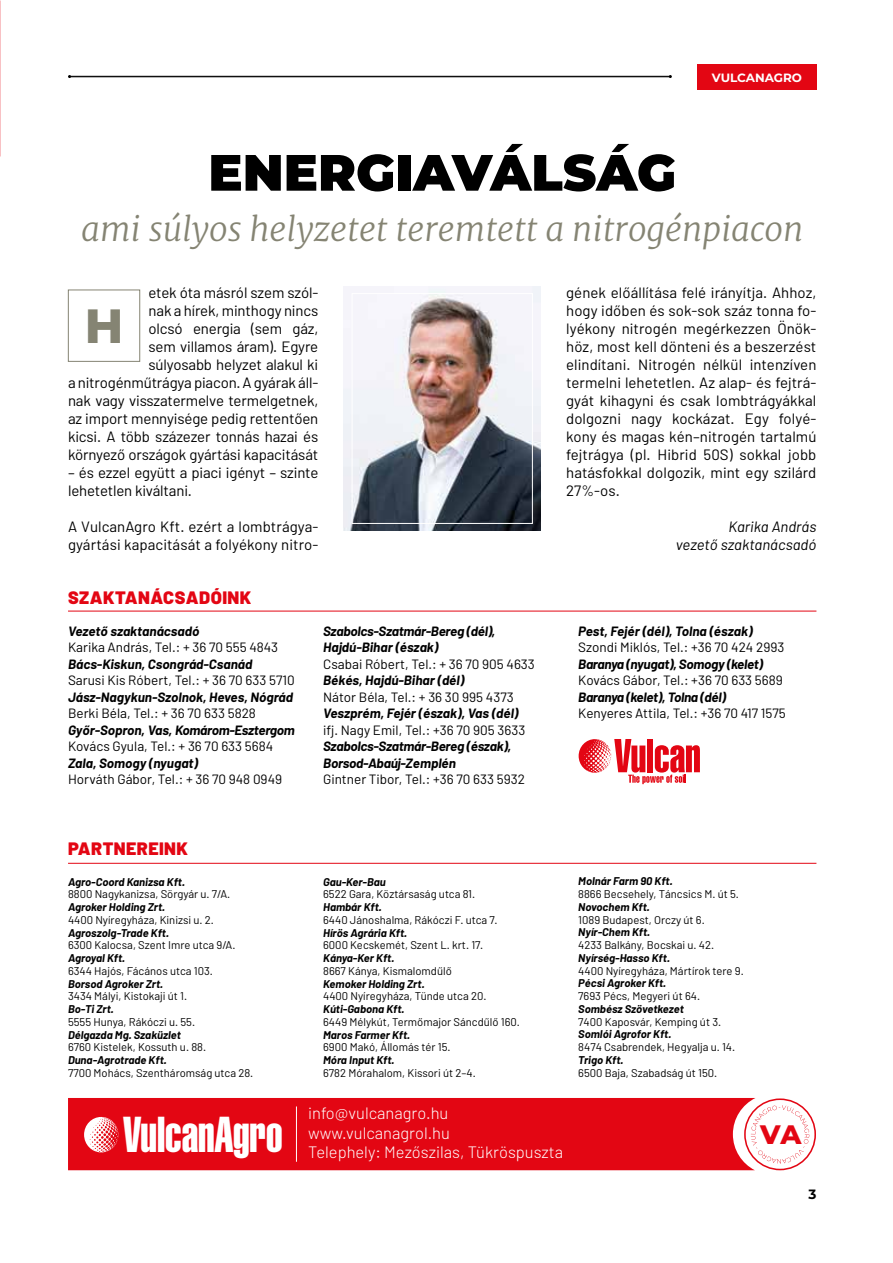
<style>
.page{position:relative;width:893px;height:1263px;background:#fff}
.page>*{position:absolute;margin:0;border:0;box-sizing:border-box;transform-origin:0 0}
.t1{font:900 51px "Montserrat";color:#000}
.t2{font:49.5px "Helvetica LT Std Extra Comp";color:#fff}
.t3{font:800 48px "Montserrat";color:#858473}
.t4{font:italic 300 33px "Merriweather";color:#858473}
.t5{font:800 26.7px "Montserrat";color:#e30613}
.t6{font:900 18px "Barlow";letter-spacing:.025em;color:#e30613}
.t7{font:300 16.5px/19.5px "Barlow";color:#fff}
.t8{font:15px/18px "Barlow";letter-spacing:-.01em;color:#000}
.t9{font:italic 15px/18px "Barlow";color:#000;text-align:right}
.t10{font:13.5px "Barlow";color:#000}
.t11{font:italic 700 13.5px/16.5px "Barlow";letter-spacing:-.02em;color:#000}
.t12{font:italic 700 13.5px "Barlow";color:#000}
.t13{font:700 13.5px "Montserrat";color:#000}
.t14{font:700 12px "Montserrat";color:#fff}
.t15{font:11.25px "Barlow";color:#000}
.t16{font:italic 700 11.25px "Barlow";color:#000}
</style>
<div class="page">
<hr style="left:70px;top:76px;width:600px;height:1px;background:#000">
<hr style="left:70px;top:77px;width:600px;height:1px;background:#000">
<div style="left:697px;top:64px;width:119px;height:25px;background:#e30613"></div>
<img style="left:344px;top:286px;width:197px;height:244px">
<div style="left:352px;top:293px;width:181px;height:231px;border:1px solid #fff"></div>
<div style="left:68px;top:290px;width:72px;height:72px;border:1px solid #858473"></div>
<div style="left:68px;top:1098px;width:687px;height:72px;background:#e30613"></div>
<div style="left:84px;top:1117px;width:34px;height:35px;background:#fff;border-radius:50%"></div>
<svg style="left:90px;top:1117px;width:29px;height:36px"></svg>
<hr style="left:296px;top:1106px;width:1px;height:56px;background:#fff">
<div style="left:744px;top:1098px;width:72px;height:72px;border:2px solid #e30613;border-radius:50%"></div>
<svg style="left:751px;top:1105px;width:58px;height:58px"></svg>
<hr style="left:68px;top:863px;width:748px;height:1px;background:#e30613">
<svg style="left:0;top:0;width:1px;height:156px"></svg>
<hr style="left:68px;top:611px;width:748px;height:1px;background:#e30613">
<svg style="left:579px;top:739px;width:121px;height:45px"></svg>
<h1 class="t1" style="left:208px;top:134px;width:469px">ENERGIAVÁLSÁG</h1>
<p class="t14" style="left:712px;top:69px;width:92px">VULCANAGRO</p>
<h3 class="t4" style="left:81px;top:205px;width:724px">ami súlyos helyzetet teremtett a nitrogénpiacon</h3>
<p class="t8" style="left:68px;top:283px;width:252px;text-align:right">etek óta másról szem szól-<br>nak a hírek, minthogy nincs<br>olcsó energia (sem gáz,<br>sem villamos áram). Egyre<br>súlyosabb helyzet alakul ki<br>a nitrogénműtrágya piacon. A gyárak áll&shy;nak vagy visszatermelve termelgetnek, az import mennyisége pedig rettentően kicsi. A több százezer tonnás hazai és környező országok gyártási kapacitását</p>
<p class="t8" style="left:68px;top:463px;width:252px">– és ezzel együtt a piaci igényt – szinte lehetetlen kiváltani.</p>
<p class="t8" style="left:68px;top:517px;width:252px">A VulcanAgro Kft. ezért a lombtrágya&shy;gyártási kapacitását a folyékony nitro-</p>
<h3 class="t3" style="left:85px;top:291px;width:40px">H</h3>
<p class="t6" style="left:68px;top:586px;width:185px">SZAKTANÁCSADÓINK</p>
<p class="t12" style="left:68px;top:622px;width:133px">Vezető szaktanácsadó</p>
<p class="t10" style="left:68px;top:639px;width:212px">Karika András, Tel.: + 36 70 555 4843</p>
<p class="t12" style="left:68px;top:655px;width:186px">Bács-Kiskun, Csongrád-Csanád</p>
<p class="t10" style="left:68px;top:672px;width:228px">Sarusi Kis Róbert, Tel.: + 36 70 633 5710</p>
<p class="t12" style="left:68px;top:688px;width:227px">Jász-Nagykun-Szolnok, Heves, Nógrád</p>
<p class="t10" style="left:68px;top:705px;width:189px">Berki Béla, Tel.: + 36 70 633 5828</p>
<p class="t11" style="left:68px;top:721px;width:228px">Győr-Sopron, Vas, Komárom-Esztergom</p>
<p class="t10" style="left:68px;top:738px;width:207px">Kovács Gyula, Tel.: + 36 70 633 5684</p>
<p class="t12" style="left:68px;top:754px;width:132px">Zala, Somogy (nyugat)</p>
<p class="t10" style="left:68px;top:771px;width:216px">Horváth Gábor, Tel.: + 36 70 948 0949</p>
<p class="t6" style="left:68px;top:838px;width:122px">PARTNEREINK</p>
<p class="t16" style="left:68px;top:874px;width:118px">Agro-Coord Kanizsa Kft.</p>
<p class="t15" style="left:68px;top:887px;width:164px">8800 Nagykanizsa, Sörgyár u. 7/A.</p>
<p class="t16" style="left:68px;top:900px;width:99px">Agroker Holding Zrt.</p>
<p class="t15" style="left:68px;top:913px;width:148px">4400 Nyíregyháza, Kinizsi u. 2.</p>
<p class="t16" style="left:68px;top:925px;width:102px">Agroszolg-Trade Kft.</p>
<p class="t15" style="left:68px;top:938px;width:169px">6300 Kalocsa, Szent Imre utca 9/A.</p>
<p class="t16" style="left:68px;top:951px;width:59px">Agroyal Kft.</p>
<p class="t15" style="left:68px;top:964px;width:146px">6344 Hajós, Fácános utca 103.</p>
<p class="t16" style="left:68px;top:976px;width:97px">Borsod Agroker Zrt.</p>
<p class="t15" style="left:68px;top:989px;width:121px">3434 Mályi, Kistokaji út 1.</p>
<p class="t16" style="left:68px;top:1002px;width:47px">Bo-Ti Zrt.</p>
<p class="t15" style="left:68px;top:1015px;width:129px">5555 Hunya, Rákóczi u. 55.</p>
<p class="t16" style="left:68px;top:1027px;width:114px">Délgazda Mg. Szaküzlet</p>
<p class="t15" style="left:68px;top:1040px;width:140px">6760 Kistelek, Kossuth u. 88.</p>
<p class="t16" style="left:68px;top:1053px;width:100px">Duna-Agrotrade Kft.</p>
<p class="t15" style="left:68px;top:1066px;width:187px">7700 Mohács, Szentháromság utca 28.</p>
<p class="t11" style="left:323px;top:622px;width:174px">Szabolcs-Szatmár-Bereg (dél),<br>Hajdú-Bihar (észak)</p>
<p class="t10" style="left:323px;top:655px;width:213px">Csabai Róbert, Tel.: + 36 70 905 4633</p>
<p class="t12" style="left:323px;top:672px;width:143px">Békés, Hajdú-Bihar (dél)</p>
<p class="t10" style="left:323px;top:688px;width:192px">Nátor Béla, Tel.: + 36 30 995 4373</p>
<p class="t12" style="left:323px;top:705px;width:197px">Veszprém, Fejér (észak), Vas (dél)</p>
<p class="t10" style="left:323px;top:721px;width:204px">ifj. Nagy Emil, Tel.: +36 70 905 3633</p>
<p class="t11" style="left:323px;top:738px;width:190px">Szabolcs-Szatmár-Bereg (észak),<br>Borsod-Abaúj-Zemplén</p>
<p class="t10" style="left:323px;top:771px;width:203px">Gintner Tibor, Tel.: +36 70 633 5932</p>
<p class="t16" style="left:323px;top:874px;width:64px">Gau-Ker-Bau</p>
<p class="t15" style="left:323px;top:887px;width:154px">6522 Gara, Köztársaság utca 81.</p>
<p class="t16" style="left:323px;top:900px;width:60px">Hambár Kft.</p>
<p class="t15" style="left:323px;top:913px;width:176px">6440 Jánoshalma, Rákóczi F. utca 7.</p>
<p class="t16" style="left:323px;top:925px;width:85px">Hírös Agrária Kft.</p>
<p class="t15" style="left:323px;top:938px;width:161px">6000 Kecskemét, Szent L. krt. 17.</p>
<p class="t16" style="left:323px;top:951px;width:73px">Kánya-Ker Kft.</p>
<p class="t15" style="left:323px;top:964px;width:130px">8667 Kánya, Kismalomdűlő</p>
<p class="t16" style="left:323px;top:976px;width:103px">Kemoker Holding Zrt.</p>
<p class="t15" style="left:323px;top:989px;width:165px">4400 Nyíregyháza, Tünde utca 20.</p>
<p class="t16" style="left:323px;top:1002px;width:83px">Kúti-Gabona Kft.</p>
<p class="t15" style="left:323px;top:1015px;width:198px">6449 Mélykút, Termőmajor Sáncdűlő 160.</p>
<p class="t16" style="left:323px;top:1027px;width:89px">Maros Farmer Kft.</p>
<p class="t15" style="left:323px;top:1040px;width:129px">6900 Makó, Állomás tér 15.</p>
<p class="t16" style="left:323px;top:1053px;width:73px">Móra Input Kft.</p>
<p class="t15" style="left:323px;top:1066px;width:154px">6782 Mórahalom, Kissori út 2–4.</p>
<p class="t8" style="left:566px;top:283px;width:252px;text-align:justify">gének előállítása felé irányítja. Ahhoz, hogy időben és sok-sok száz tonna fo&shy;lyékony nitrogén megérkezzen Önök&shy;höz, most kell dönteni és a beszerzést elindítani. Nitrogén nélkül intenzíven termelni lehetetlen. Az alap- és fejtrá&shy;gyát kihagyni és csak lombtrágyákkal dolgozni nagy kockázat. Egy folyé&shy;kony és magas kén–nitrogén tartalmú fejtrágya (pl. Hibrid 50S) sokkal jobb hatásfokkal dolgozik, mint egy szilárd 27%-os.</p>
<p class="t9" style="left:676px;top:517px;width:142px">Karika András<br>vezető szaktanácsadó</p>
<p class="t12" style="left:578px;top:622px;width:176px">Pest, Fejér (dél), Tolna (észak)</p>
<p class="t10" style="left:578px;top:639px;width:208px">Szondi Miklós, Tel.: +36 70 424 2993</p>
<p class="t11" style="left:578px;top:655px;width:186px">Baranya (nyugat), Somogy (kelet)</p>
<p class="t10" style="left:578px;top:672px;width:206px">Kovács Gábor, Tel.: +36 70 633 5689</p>
<p class="t11" style="left:578px;top:688px;width:149px">Baranya (kelet), Tolna (dél)</p>
<p class="t10" style="left:578px;top:705px;width:209px">Kenyeres Attila, Tel.: +36 70 417 1575</p>
<p class="t16" style="left:578px;top:874px;width:96px">Molnár Farm 90 Kft.</p>
<p class="t15" style="left:578px;top:887px;width:162px">8866 Becsehely, Táncsics M. út 5.</p>
<p class="t16" style="left:578px;top:900px;width:73px">Novochem Kft.</p>
<p class="t15" style="left:578px;top:913px;width:128px">1089 Budapest, Orczy út 6.</p>
<p class="t16" style="left:578px;top:925px;width:73px">Nyír-Chem Kft.</p>
<p class="t15" style="left:578px;top:938px;width:137px">4233 Balkány, Bocskai u. 42.</p>
<p class="t16" style="left:578px;top:951px;width:93px">Nyírség-Hasso Kft.</p>
<p class="t15" style="left:578px;top:964px;width:167px">4400 Nyíregyháza, Mártírok tere 9.</p>
<p class="t16" style="left:578px;top:976px;width:89px">Pécsi Agroker Kft.</p>
<p class="t15" style="left:578px;top:989px;width:123px">7693 Pécs, Megyeri út 64.</p>
<p class="t16" style="left:578px;top:1002px;width:107px">Sombész Szövetkezet</p>
<p class="t15" style="left:578px;top:1015px;width:144px">7400 Kaposvár, Kemping út 3.</p>
<p class="t16" style="left:578px;top:1027px;width:94px">Somlói Agrofor Kft.</p>
<p class="t15" style="left:578px;top:1040px;width:158px">8474 Csabrendek, Hegyalja u. 14.</p>
<p class="t16" style="left:578px;top:1053px;width:47px">Trigo Kft.</p>
<p class="t15" style="left:578px;top:1066px;width:141px">6500 Baja, Szabadság út 150.</p>
<h2 class="t2" style="left:123px;top:1105px;width:161px">VulcanAgro</h2>
<p class="t7" style="left:308px;top:1103px;width:256px">info@vulcanagro.hu www.vulcanagrol.hu<br>Telephely: Mezőszilas, Tükröspuszta</p>
<h3 class="t5" style="left:760px;top:1114px;width:43px">VA</h3>
<p class="t13" style="left:808px;top:1185px;width:9px">3</p>
</div>
